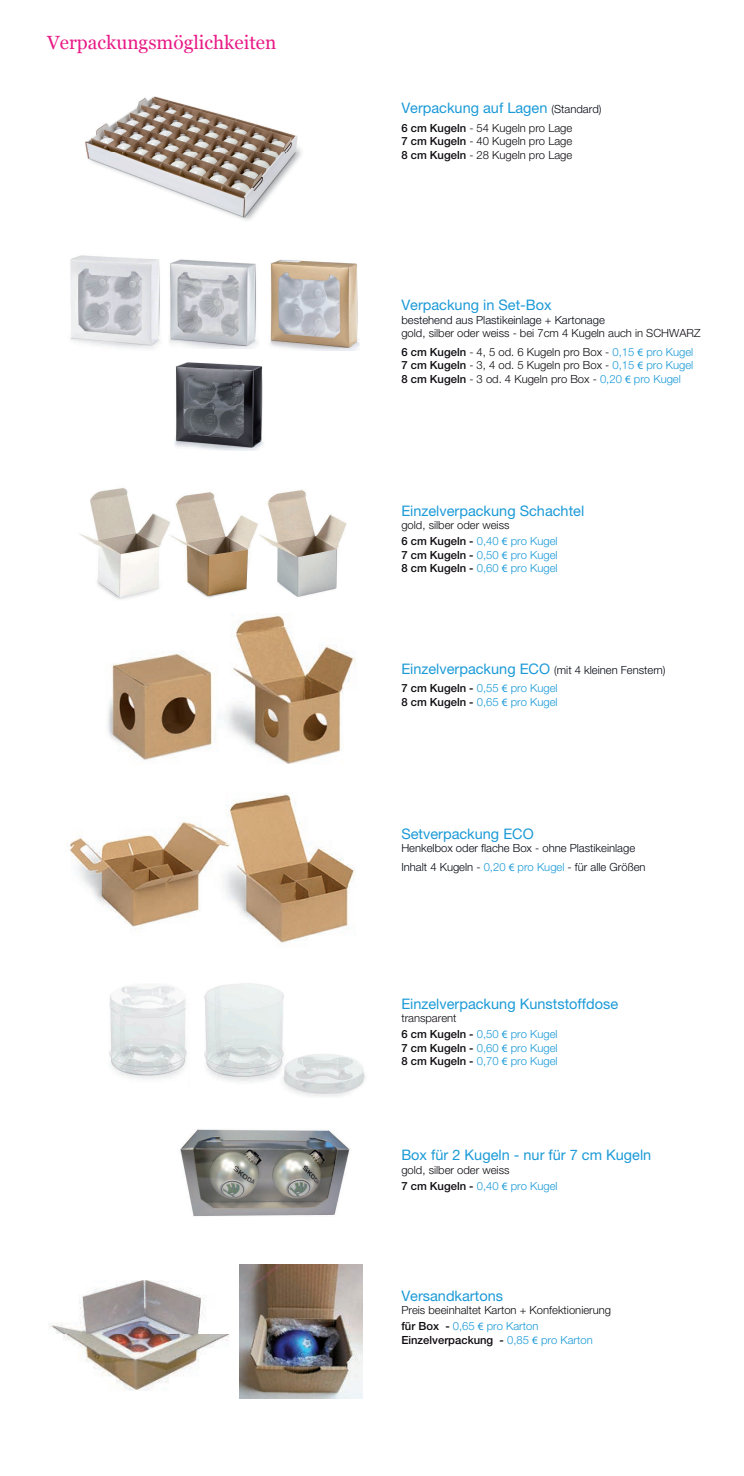
<style>
.page{position:relative;width:744px;height:1476px;background:#fff}
.page>*{position:absolute;margin:0;border:0;box-sizing:border-box;transform-origin:0 0}
.t1{font:19.12px "Georgia";color:#e81a86}
.t2{font:14.5px "Helvetica Neue";color:#1b9ad7}
.t3{font:300 11.25px/13.5px "Helvetica Neue";color:#0e0b10}
.t4{font:300 11.25px/18.5px "Helvetica Neue";color:#030812}
.t5{font:300 11.25px/13.5px "Helvetica Neue";color:#1b9ad7}
.t6{font:500 11.25px "Helvetica Neue";color:#0e0b10}
.s1{font-weight:300;font-size:11.25px;color:#030812}
.s2{font-weight:500}
.s3{color:#1b9ad7}
.s4{font-family:"Myriad Pro";font-weight:400;color:#1b9ad7}
.s5{font-weight:500;color:#0e0b10}
.s6{font-family:"Myriad Pro";font-weight:400}
.s7{font-weight:400;font-size:14.5px;color:#1b9ad7}
.s8{color:#0e0b10}
.s9{font-weight:300;color:#1b9ad7}
</style>
<div class="page">
<img style="left:70px;top:793px;width:285px;height:150px">
<img style="left:49px;top:1280px;width:181px;height:111px">
<img style="left:239px;top:1264px;width:123px;height:134px">
<img style="left:180px;top:1129px;width:170px;height:88px">
<img style="left:85px;top:96px;width:217px;height:125px">
<img style="left:80px;top:488px;width:267px;height:112px">
<img style="left:70px;top:255px;width:90px;height:94px">
<img style="left:169px;top:259px;width:89px;height:89px">
<img style="left:270px;top:259px;width:89px;height:92px">
<img style="left:174px;top:362px;width:90px;height:89px">
<img style="left:109px;top:983px;width:256px;height:114px">
<img style="left:107px;top:615px;width:249px;height:149px">
<h1 class="t1" style="left:47px;top:29px;width:231px">Verpackungsmöglichkeiten</h1>
<p class="t2" style="left:401px;top:99px;width:202px">Verpackung auf Lagen <span class="s1">(Standard)</span></p>
<p class="t3" style="left:401px;top:121px;width:172px;text-align:justify"><span class="s2">6 cm Kugeln</span> - 54 Kugeln pro Lage <span class="s2">7 cm Kugeln</span> - 40 Kugeln pro Lage <span class="s2">8 cm Kugeln</span> - 28 Kugeln pro Lage</p>
<p class="t2" style="left:401px;top:296px;width:152px">Verpackung in Set-Box</p>
<p class="t4" style="left:401px;top:310px;width:205px">bestehend aus Plastikeinlage + Kartonage</p>
<p class="t3" style="left:401px;top:323px;width:301px;line-height:18.5px">gold, silber oder weiss - bei 7cm 4 Kugeln auch in SCHWARZ<br><span class="s2">6 cm Kugeln</span> - 4, 5 od. 6 Kugeln pro Box - <span class="s3">0,15</span> <span class="s4">€</span> <span class="s3">pro Kugel</span></p>
<p class="t3" style="left:401px;top:358px;width:293px"><span class="s2">7 cm Kugeln</span> - 3, 4 od. 5 Kugeln pro Box - <span class="s3">0,15</span> <span class="s4">€</span> <span class="s3">pro Kugel<br></span><span class="s2">8 cm Kugeln</span> - 3 od. 4 Kugeln pro Box - <span class="s3">0,20</span> <span class="s4">€</span> <span class="s3">pro Kugel</span></p>
<p class="t2" style="left:401px;top:502px;width:184px">Einzelverpackung Schachtel</p>
<p class="t3" style="left:401px;top:517px;width:158px;line-height:16px">gold, silber oder weiss<br><span class="s2">6 cm Kugeln -</span> <span class="s3">0,40</span> <span class="s4">€</span> <span class="s3">pro Kugel</span></p>
<p class="t5" style="left:401px;top:548px;width:158px"><span class="s5">7 cm Kugeln -</span> 0,50 <span class="s6">€</span> pro Kugel<br><span class="s5">8 cm Kugeln -</span> 0,60 <span class="s6">€</span> pro Kugel</p>
<p class="t4" style="left:401px;top:660px;width:266px"><span class="s7">Einzelverpackung ECO</span> (mit 4 kleinen Fenstern)<br><span class="s5">7 cm Kugeln -</span> <span class="s3">0,55</span> <span class="s4">€</span> <span class="s3">pro Kugel</span></p>
<p class="t5" style="left:401px;top:694px;width:158px"><span class="s5">8 cm Kugeln -</span> 0,65 <span class="s6">€</span> pro Kugel</p>
<p class="t2" style="left:401px;top:824px;width:134px">Setverpackung ECO</p>
<p class="t4" style="left:401px;top:838px;width:246px">Henkelbox oder flache Box - ohne Plastikeinlage<br>Inhalt 4 Kugeln - <span class="s3">0,20</span> <span class="s4">€</span> <span class="s3">pro Kugel</span> - für alle Größen</p>
<p class="t2" style="left:401px;top:994px;width:218px">Einzelverpackung Kunststoffdose</p>
<p class="t5" style="left:401px;top:1009px;width:158px;line-height:16px"><span class="s8">transparent<br></span><span class="s5">6 cm Kugeln -</span> 0,50 <span class="s6">€</span> pro Kugel</p>
<p class="t5" style="left:401px;top:1040px;width:158px"><span class="s5">7 cm Kugeln -</span> 0,60 <span class="s6">€</span> pro Kugel<br><span class="s5">8 cm Kugeln -</span> 0,70 <span class="s6">€</span> pro Kugel</p>
<p class="t2" style="left:401px;top:1146px;width:251px">Box für 2 Kugeln - nur für 7 cm Kugeln</p>
<p class="t3" style="left:401px;top:1161px;width:158px;line-height:16px">gold, silber oder weiss<br><span class="s2">7 cm Kugeln -</span> <span class="s3">0,40</span> <span class="s4">€</span> <span class="s3">pro Kugel</span></p>
<p class="t2" style="left:401px;top:1286px;width:103px">Versandkartons</p>
<p class="t3" style="left:401px;top:1301px;width:211px;line-height:16px">Preis beeinhaltet Karton + Konfektionierung <span class="s2">für Box -</span> <span class="s3">0,65</span> <span class="s4">€</span> <span class="s3">pro Karton</span></p>
<p class="t6" style="left:401px;top:1332px;width:193px">Einzelverpackung - <span class="s9">0,85</span> <span class="s4">€</span> <span class="s9">pro Karton</span></p>
</div>
